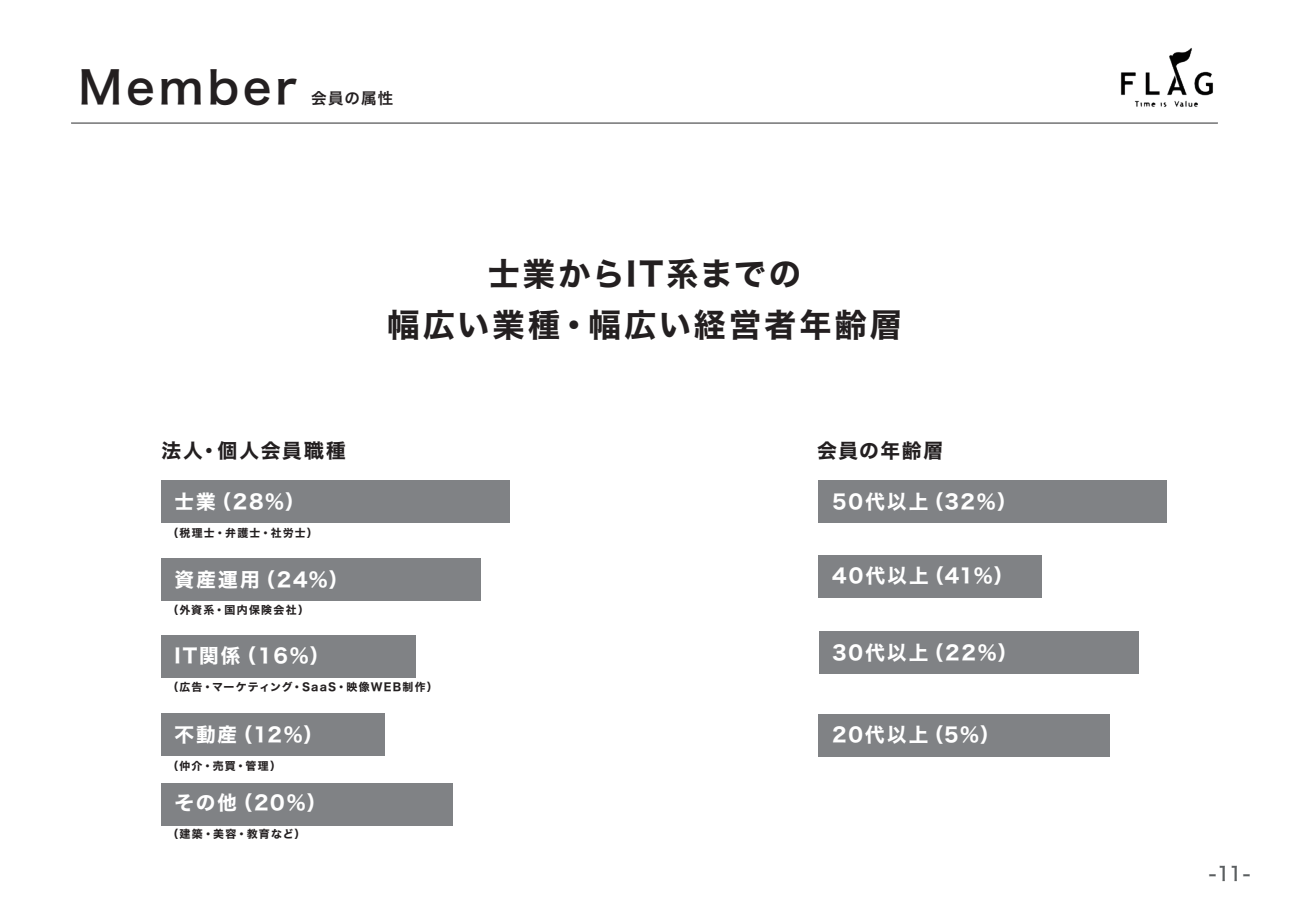
<style>
.page{position:relative;width:1289px;height:919px;background:#fff}
.page>*{position:absolute;margin:0;border:0;box-sizing:border-box;transform-origin:0 0}
.t1{font:44.4px "Hiragino Sans W6";letter-spacing:.09em;color:#231f20}
.t2{font:32.25px/50.6px "Hiragino Sans W7";letter-spacing:.085em;color:#231f20;text-align:center}
.t3{font:19.8px "Hiragino Sans W7";letter-spacing:.085em;color:#231f20}
.t4{font:19.65px "Hiragino Sans W7";letter-spacing:.1em;color:#fff}
.t5{font:19.5px "Hiragino Sans W5";color:#5a5e60}
.t6{font:15.6px "Hiragino Sans W6";letter-spacing:.075em;color:#231f20}
.t7{font:10.95px "Hiragino Sans W7";letter-spacing:.115em;color:#231f20}
</style>
<div class="page">
<hr style="left:71px;top:122px;width:1146px;height:2px;background:#58595b">
<img style="left:1120px;top:48px;width:93px;height:59px">
<div style="left:161px;top:480px;width:348px;height:43px;background:#808285"></div>
<div style="left:161px;top:713px;width:223px;height:43px;background:#808285"></div>
<div style="left:161px;top:557px;width:320px;height:43px;background:#808285"></div>
<div style="left:161px;top:634px;width:254px;height:43px;background:#808285"></div>
<div style="left:161px;top:782px;width:291px;height:43px;background:#808285"></div>
<div style="left:818px;top:479px;width:348px;height:43px;background:#808285"></div>
<div style="left:818px;top:555px;width:223px;height:43px;background:#808285"></div>
<div style="left:818px;top:630px;width:320px;height:43px;background:#808285"></div>
<div style="left:818px;top:714px;width:292px;height:43px;background:#808285"></div>
<h1 class="t1" style="left:79px;top:47px;width:220px">Member</h1>
<p class="t6" style="left:311px;top:84px;width:84px">会員の属性</p>
<h2 class="t2" style="left:387px;top:250px;width:516px">士業からIT系までの<br>幅広い業種・幅広い経営者年齢層</h2>
<p class="t3" style="left:161px;top:435px;width:186px">法人・個人会員職種</p>
<p class="t3" style="left:817px;top:435px;width:128px">会員の年齢層</p>
<p class="t4" style="left:175px;top:486px;width:132px">士業（28%）</p>
<p class="t7" style="left:167px;top:524px;width:152px">（税理士・弁護士・社労士）</p>
<p class="t4" style="left:175px;top:564px;width:175px">資産運用（24%）</p>
<p class="t7" style="left:167px;top:601px;width:143px">（外資系・国内保険会社）</p>
<p class="t4" style="left:175px;top:640px;width:156px">IT関係（１6%）</p>
<p class="t7" style="left:167px;top:678px;width:272px">（広告・マーケティング・SaaS・映像WEB制作）</p>
<p class="t4" style="left:175px;top:718px;width:150px">不動産（12%）</p>
<p class="t7" style="left:167px;top:757px;width:115px">（仲介・売買・管理）</p>
<p class="t4" style="left:175px;top:787px;width:153px">その他（20%）</p>
<p class="t7" style="left:167px;top:825px;width:139px">（建築・美容・教育など）</p>
<p class="t4" style="left:832px;top:486px;width:186px">50代以上（32％）</p>
<p class="t4" style="left:832px;top:560px;width:183px">40代以上（41％）</p>
<p class="t4" style="left:832px;top:637px;width:187px">30代以上（22%）</p>
<p class="t4" style="left:832px;top:719px;width:169px">20代以上（5%）</p>
<p class="t5" style="left:1208px;top:855px;width:43px">-11-</p>
</div>
